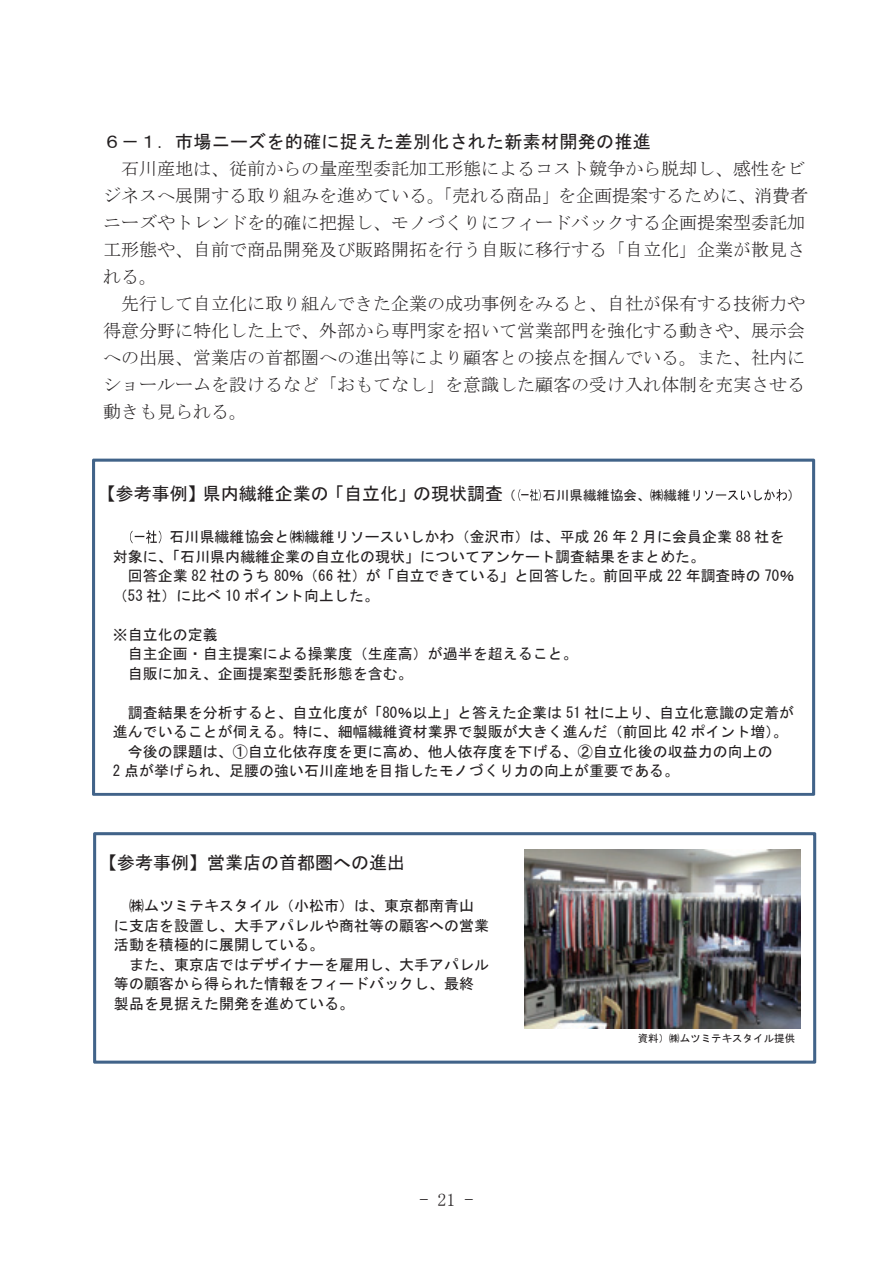
<style>
.page{position:relative;width:893px;height:1263px;background:#fff}
.page>*{position:absolute;margin:0;border:0;box-sizing:border-box;transform-origin:0 0}
.t1{font:18px/27px "MS Mincho";color:#231f20}
.t2{font:18px "MS Gothic";color:#231f20}
.t3{font:18px "MS Gothic";letter-spacing:.02em;color:#231f20}
.t4{font:15px/19.5px "MS Gothic";color:#231f20}
.t5{font:13.5px "MS Gothic";color:#231f20}
.t6{font:10.5px "MS Gothic";color:#231f20}
.s1{font-size:13.5px}
</style>
<div class="page">
<svg style="left:93px;top:832px;width:723px;height:232px"></svg>
<img style="left:524px;top:849px;width:276px;height:179px">
<svg style="left:92px;top:459px;width:723px;height:337px"></svg>
<p class="t3" style="left:103px;top:132px;width:549px">６－１．市場ニーズを的確に捉えた差別化された新素材開発の推進</p>
<p class="t1" style="left:103px;top:155px;width:707px;text-indent:18px">石川産地は、従前からの量産型委託加工形態によるコスト競争から脱却し、感性をビジネスへ展開する取り組みを進めている。「売れる商品」を企画提案するために、消費者ニーズやトレンドを的確に把握し、モノづくりにフィードバックする企画提案型委託加工形態や、自前で商品開発及び販路開拓を行う自販に移行する「自立化」企業が散見される。</p>
<p class="t1" style="left:103px;top:290px;width:703px;text-align:justify;text-indent:18px">先行して自立化に取り組んできた企業の成功事例をみると、自社が保有する技術力や得意分野に特化した上で、外部から専門家を招いて営業部門を強化する動きや、展示会への出展、営業店の首都圏への進出等により顧客との接点を掴んでいる。また、社内にショールームを設けるなど「おもてなし」を意識した顧客の受け入れ体制を充実させる動きも見られる。</p>
<p class="t2" style="left:98px;top:484px;width:420px">【参考事例】県内繊維企業の「自立化」の現状調査<span class="s1">（</span></p>
<p class="t5" style="left:543px;top:488px;width:149px">石川県繊維協会、㈱繊維</p>
<p class="t5" style="left:788px;top:488px;width:15px">）</p>
<p class="t4" style="left:113px;top:527px;width:673px;text-indent:57px">石川県繊維協会と㈱繊維リソースいしかわ（金沢市）は、平成 26 年 2 月に会員企業 88 社を対象に、「石川県内繊維企業の自立化の現状」についてアンケート調査結果をまとめた。</p>
<p class="t4" style="left:113px;top:566px;width:683px;text-indent:15px">回答企業 82 社のうち 80％（66 社）が「自立できている」と回答した。前回平成 22 年調査時の 70％（53 社）に比べ 10 ポイント向上した。</p>
<p class="t4" style="left:128px;top:624px;width:451px;text-indent:-15px">※自立化の定義<br>自主企画・自主提案による操業度（生産高）が過半を超えること。自販に加え、企画提案型委託形態を含む。</p>
<p class="t4" style="left:128px;top:702px;width:668px">調査結果を分析すると、自立化度が「80％以上」と答えた企業は 51 社に上り、自立化意識の定着が</p>
<p class="t4" style="left:113px;top:722px;width:676px">進んでいることが伺える。特に、細幅繊維資材業界で製販が大きく進んだ（前回比 42 ポイント増）。</p>
<p class="t4" style="left:128px;top:741px;width:646px">今後の課題は、①自立化依存度を更に高め、他人依存度を下げる、②自立化後の収益力の向上の</p>
<p class="t4" style="left:113px;top:761px;width:568px">2 点が挙げられ、足腰の強い石川産地を目指したモノづくり力の向上が重要である。</p>
<p class="t2" style="left:99px;top:853px;width:307px">【参考事例】営業店の首都圏への進出</p>
<p class="t4" style="left:114px;top:896px;width:376px;text-indent:15px">㈱ムツミテキスタイル（小松市）は、東京都南青山に支店を設置し、大手アパレルや商社等の顧客への営業活動を積極的に展開している。</p>
<p class="t4" style="left:114px;top:954px;width:376px;text-indent:15px">また、東京店ではデザイナーを雇用し、大手アパレル等の顧客から得られた情報をフィードバックし、最終製品を見据えた開発を進めている。</p>
<p class="t1" style="left:419px;top:1186px;width:55px">- 21 -</p>
<p class="t6" style="left:638px;top:1033px;width:159px">資料）㈱ムツミテキスタイル提供</p>
</div>
